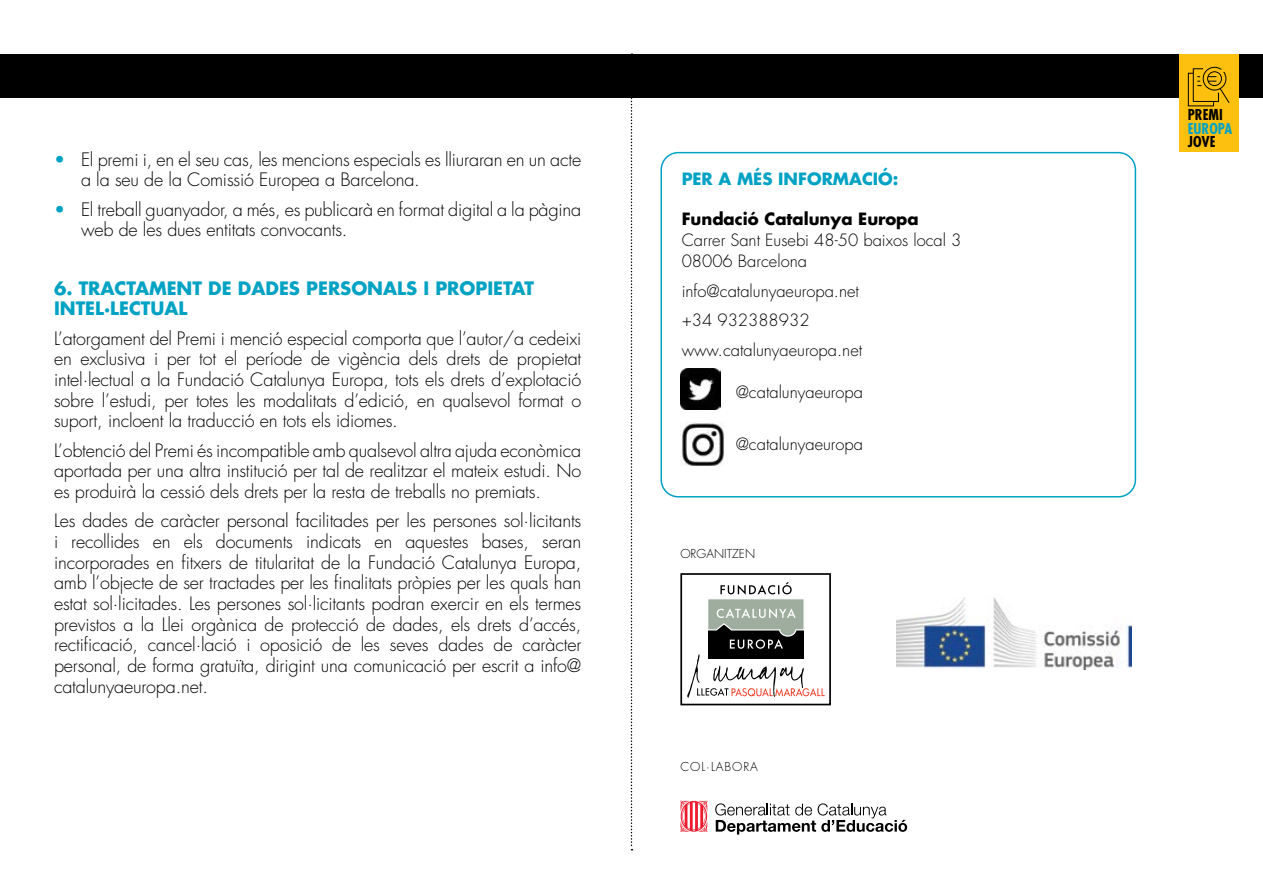
<style>
.page{position:relative;width:1263px;height:893px;background:#fff}
.page>*{position:absolute;margin:0;border:0;box-sizing:border-box;transform-origin:0 0}
.t1{font:300 18px/20.7px "Futura";letter-spacing:-.01em;color:#000;text-align:justify}
.t2{font:700 18px/20.7px "Futura";color:#00a2c4}
.t3{font:300 16.5px/29.5px "Futura";color:#000}
.t4{font:700 16.5px "Futura";color:#000}
.t5{font:700 16.5px "Futura";color:#00a2c4}
.t6{font:700 condensed 14.7px "Futura";color:#000}
.t7{font:700 condensed 14.7px "Futura";color:#00a2c4}
.t8{font:300 12px "Futura";color:#000}
.t9{font:300 12px "Futura";letter-spacing:.08em;color:#000}
.s1{color:#00a2c4}
</style>
<div class="page">
<div style="left:660px;top:152px;width:476px;height:345px;border:2px solid #00a2c4;border-radius:17px"></div>
<svg style="left:631px;top:53px;width:1px;height:797px"></svg>
<div style="left:0;top:54px;width:1263px;height:44px;background:#000"></div>
<div style="left:1179px;top:54px;width:59px;height:98px;background:#fec00f"></div>
<svg style="left:1188px;top:67px;width:41px;height:39px"></svg>
<img style="left:680px;top:369px;width:41px;height:40px">
<img style="left:681px;top:422px;width:44px;height:44px">
<svg style="left:680px;top:800px;width:27px;height:32px"></svg>
<svg style="left:715px;top:803px;width:192px;height:31px"></svg>
<div style="left:680px;top:573px;width:151px;height:132px;border:2px solid #000"></div>
<svg style="left:687px;top:582px;width:138px;height:116px"></svg>
<img style="left:896px;top:597px;width:236px;height:72px">
<p class="t1" style="left:81px;top:149px;width:502px;text-indent:-27px"><span class="s1">•</span> El premi i, en el seu cas, les mencions especials es lliuraran en un acte a la seu de la Comissió Europea a Barcelona.</p>
<p class="t1" style="left:81px;top:199px;width:502px;text-indent:-27px"><span class="s1">•</span> El treball guanyador, a més, es publicarà en format digital a la pàgina web de les dues entitats convocants.</p>
<p class="t2" style="left:54px;top:277px;width:482px">6. TRACTAMENT DE DADES PERSONALS I PROPIETAT<br>INTEL·LECTUAL</p>
<p class="t1" style="left:54px;top:328px;width:529px">L’atorgament del Premi i menció especial comporta que l’autor/a cedeixi en exclusiva i per tot el període de vigència dels drets de propietat intel·lectual a la Fundació Catalunya Europa, tots els drets d’explotació sobre l’estudi, per totes les modalitats d’edició, en qualsevol format o suport, incloent la traducció en tots els idiomes.</p>
<p class="t1" style="left:54px;top:440px;width:529px">L’obtenció del Premi és incompatible amb qualsevol altra ajuda econòmica aportada per una altra institució per tal de realitzar el mateix estudi. No es produirà la cessió dels drets per la resta de treballs no premiats.</p>
<p class="t1" style="left:54px;top:511px;width:529px">Les dades de caràcter personal facilitades per les persones sol·licitants i recollides en els documents indicats en aquestes bases, seran incorporades en fitxers de titularitat de la Fundació Catalunya Europa, amb l’objecte de ser tractades per les finalitats pròpies per les quals han estat sol·licitades. Les persones sol·licitants podran exercir en els termes previstos a la Llei orgànica de protecció de dades, els drets d’accés, rectificació, cancel·lació i oposició de les seves dades de caràcter personal, de forma gratuïta, dirigint una comunicació per escrit a info@ catalunyaeuropa.net.</p>
<p class="t5" style="left:682px;top:167px;width:218px">PER A MÉS INFORMACIÓ:</p>
<p class="t4" style="left:682px;top:207px;width:239px">Fundació Catalunya Europa</p>
<p class="t3" style="left:682px;top:230px;width:281px;line-height:21px">Carrer Sant Eusebi 48-50 baixos local 3<br>08006 Barcelona</p>
<p class="t3" style="left:682px;top:276px;width:182px">info@catalunyaeuropa.net +34 932388932 www.catalunyaeuropa.net</p>
<p class="t3" style="left:736px;top:377px;width:129px">@catalunyaeuropa</p>
<p class="t3" style="left:736px;top:429px;width:129px">@catalunyaeuropa</p>
<p class="t8" style="left:680px;top:545px;width:76px">ORGANITZEN</p>
<p class="t9" style="left:680px;top:759px;width:79px">COL·LABORA</p>
<p class="t6" style="left:1188px;top:105px;width:36px">PREMI</p>
<p class="t7" style="left:1188px;top:119px;width:46px">EUROPA</p>
<p class="t6" style="left:1188px;top:132px;width:29px">JOVE</p>
</div>
